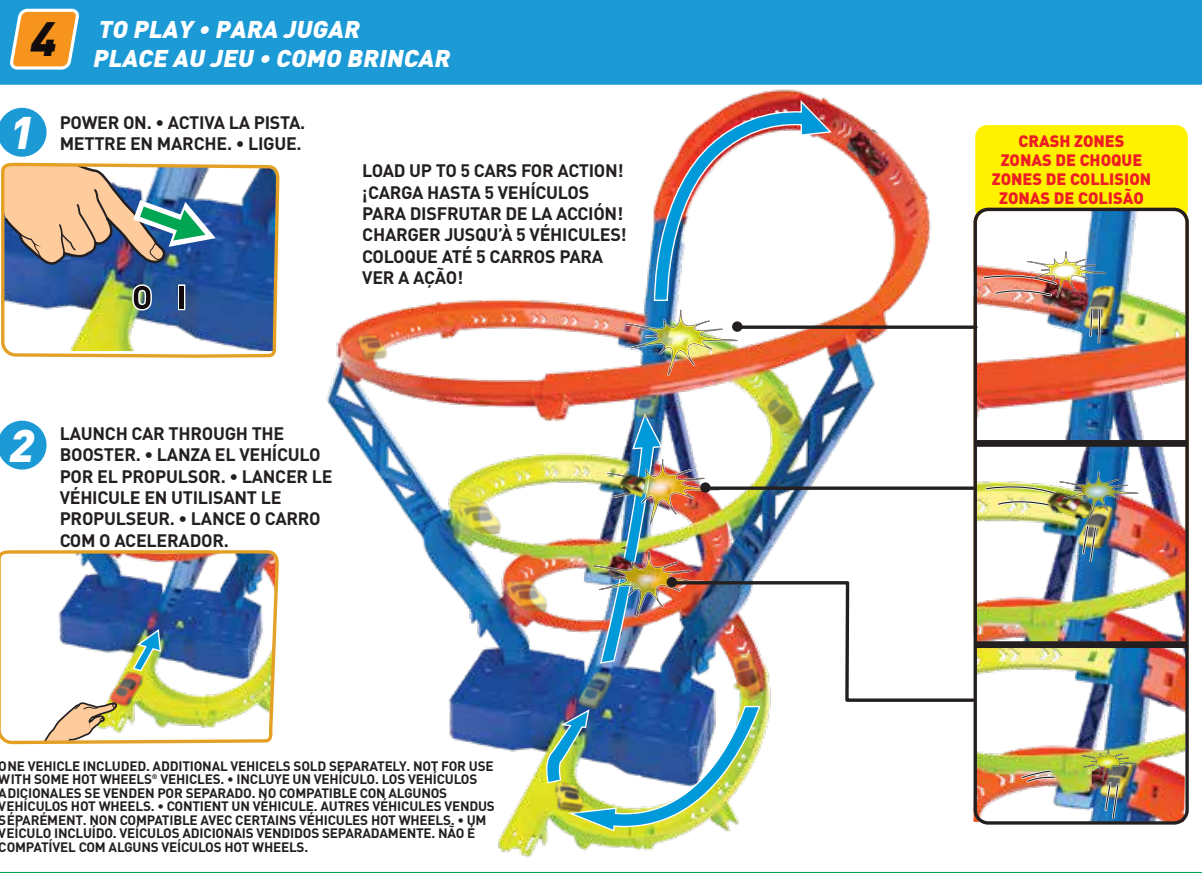
<style>
.page{position:relative;width:1202px;height:873px;background:#fff}
.page>*{position:absolute;margin:0;border:0;box-sizing:border-box;transform-origin:0 0}
.t1{font:italic 900 45px "DIN";color:#fff}
.t2{font:italic 900 23.85px/28.8px "DIN";color:#fff}
.t3{font:700 17.78px/21.4px "DIN";letter-spacing:-.015em;color:#231f20}
.t4{font:900 16.43px/19.1px "DIN";color:#ed1d24;text-align:center}
.t5{font:700 13.5px/13.5px "DIN";letter-spacing:-.015em;color:#231f20}
.s1{font-size:47.48px;color:#130c0e}
</style>
<div class="page">
<img style="left:0;top:0;width:1201px;height:872px">
<h2 class="t2" style="left:92px;top:14px;width:364px;text-indent:-64px"><span class="s1">4</span> TO PLAY • PARA JUGAR<br>PLACE AU JEU • COMO BRINCAR</h2>
<h1 class="t1" style="left:11px;top:80px;width:37px">1</h1>
<h1 class="t1" style="left:7px;top:102px;width:37px">1</h1>
<h3 class="t3" style="left:60px;top:111px;width:247px">POWER ON. • ACTIVA LA PISTA.<br>METTRE EN MARCHE. • LIGUE.</h3>
<h3 class="t3" style="left:362px;top:159px;width:266px">LOAD UP TO 5 CARS FOR ACTION! ¡CARGA HASTA 5 VEHÍCULOS<br>PARA DISFRUTAR DE LA ACCIÓN!<br>CHARGER JUSQU’À 5 VÉHICULES!<br>COLOQUE ATÉ 5 CARROS PARA<br>VER A AÇÃO!</h3>
<h1 class="t1" style="left:7px;top:415px;width:37px">2</h1>
<h3 class="t3" style="left:60px;top:422px;width:274px">LAUNCH CAR THROUGH THE<br>BOOSTER. • LANZA EL VEHÍCULO<br>POR EL PROPULSOR. • LANCER LE<br>VÉHICULE EN UTILISANT LE<br>PROPULSEUR. • LANCE O CARRO<br>COM O ACELERADOR.</h3>
<p class="t5" style="left:-1px;top:758px;width:497px">ONE VEHICLE INCLUDED. ADDITIONAL VEHICELS SOLD SEPARATELY. NOT FOR USE WITH SOME HOT WHEELS<sup>®</sup> VEHICLES. • INCLUYE UN VEHÍCULO. LOS VEHÍCULOS ADICIONALES SE VENDEN POR SEPARADO. NO COMPATIBLE CON ALGUNOS VEHÍCULOS HOT WHEELS. • CONTIENT UN VÉHICULE. AUTRES VÉHICULES VENDUS SÉPARÉMENT. NON COMPATIBLE AVEC CERTAINS VÉHICULES HOT WHEELS. • UM VEÍCULO INCLUÍDO. VEÍCULOS ADICIONAIS VENDIDOS SEPARADAMENTE. NÃO É COMPATÍVEL COM ALGUNS VEÍCULOS HOT WHEELS.</p>
<p class="t4" style="left:991px;top:131px;width:161px">CRASH ZONES<br>ZONAS DE CHOQUE<br>ZONES DE COLLISION<br>ZONAS DE COLISÃO</p>
</div>
